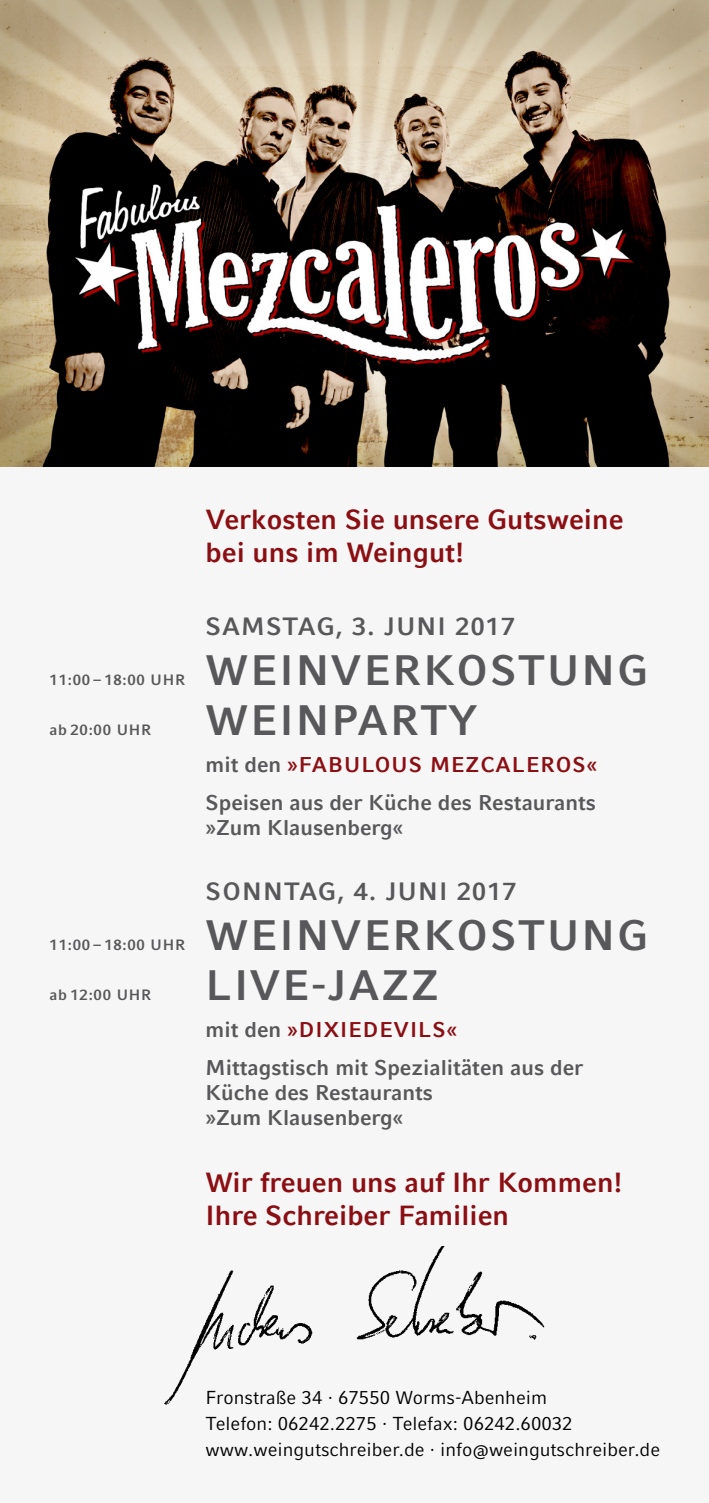
<style>
.page{position:relative;width:709px;height:1503px;background:#fff}
.page>*{position:absolute;margin:0;border:0;box-sizing:border-box;transform-origin:0 0}
.t1{font:700 42.5px "Compatil Fact LT Pro";letter-spacing:.05em;color:#58585a}
.t2{font:700 27.5px/32.5px "Compatil Fact LT Com";color:#8b0e13}
.t3{font:700 25px "Compatil Fact LT Com";letter-spacing:.05em;color:#58585a}
.t4{font:700 25px "Compatil Fact LT Pro";color:#58585a}
.t5{font:700 21.25px/37.5px "Compatil Fact LT Com";color:#58585a}
.t6{font:18.75px/26.2px "Compatil Fact LT Pro";color:#000}
.t7{font:700 15px "Compatil Fact LT Pro";letter-spacing:.05em;color:#58585a}
.s1{font-family:"Compatil Fact LT Pro"}
.s2{color:#8b0e13}
</style>
<div class="page">
<div style="left:0;top:0;width:709px;height:1502px;background:#f6f6f6"></div>
<img style="left:164px;top:1246px;width:381px;height:159px">
<img style="left:0;top:0;width:709px;height:466px">
<p class="t7" style="left:50px;top:671px;width:132px">11:00 – 18:00 UHR</p>
<p class="t7" style="left:50px;top:721px;width:98px">AB 20:00 UHR</p>
<p class="t7" style="left:50px;top:936px;width:132px">11:00 – 18:00 UHR</p>
<p class="t7" style="left:50px;top:986px;width:98px">AB 12:00 UHR</p>
<p class="t2" style="left:206px;top:503px;width:419px">Verkosten Sie unsere Gutsweine bei uns im Weingut!</p>
<p class="t3" style="left:206px;top:611px;width:311px"><span class="s1">SAMSTAG,</span> 3. JUNI 2017</p>
<h1 class="t1" style="left:206px;top:645px;width:438px">WEINVERKOSTUNG</h1>
<h1 class="t1" style="left:206px;top:695px;width:273px">WEINPARTY</h1>
<p class="t5" style="left:206px;top:746px;width:393px">mit den <span class="s2">»Fabu lous Mezcaleros«<br></span>Speisen aus der Küche des Restaurants</p>
<p class="t5" style="left:206px;top:808px;width:199px">»Zum Klausenberg«</p>
<p class="t4" style="left:206px;top:876px;width:56px">SONNT</p>
<p class="t3" style="left:299px;top:876px;width:218px"><span class="s1">AG,</span> 4. JUNI 2017</p>
<h1 class="t1" style="left:206px;top:910px;width:438px">WEINVERKOSTUNG</h1>
<h1 class="t1" style="left:206px;top:960px;width:53px">LIVE</h1>
<h1 class="t1" style="left:311px;top:960px;width:129px">-JAZZ</h1>
<p class="t5" style="left:206px;top:1011px;width:379px">mit den <span class="s2">»Dixi ed evi ls«<br></span>Mittagstisch mit Spezialitäten aus der</p>
<p class="t5" style="left:206px;top:1080px;width:229px;line-height:25px">Küche des Restaurants »Zum Klausenberg«</p>
<p class="t2" style="left:206px;top:1166px;width:418px">Wir freuen uns auf Ihr Kommen!<br>Ihre Schreiber Familien</p>
<p class="t6" style="left:206px;top:1383px;width:456px">Fronstraße 34 · 67550 Worms-Abenheim<br>Telefon: 06242.2275 · Telefax: 06242.60032 www.weingutschreiber.de · info@weingutschreiber.de</p>
</div>
